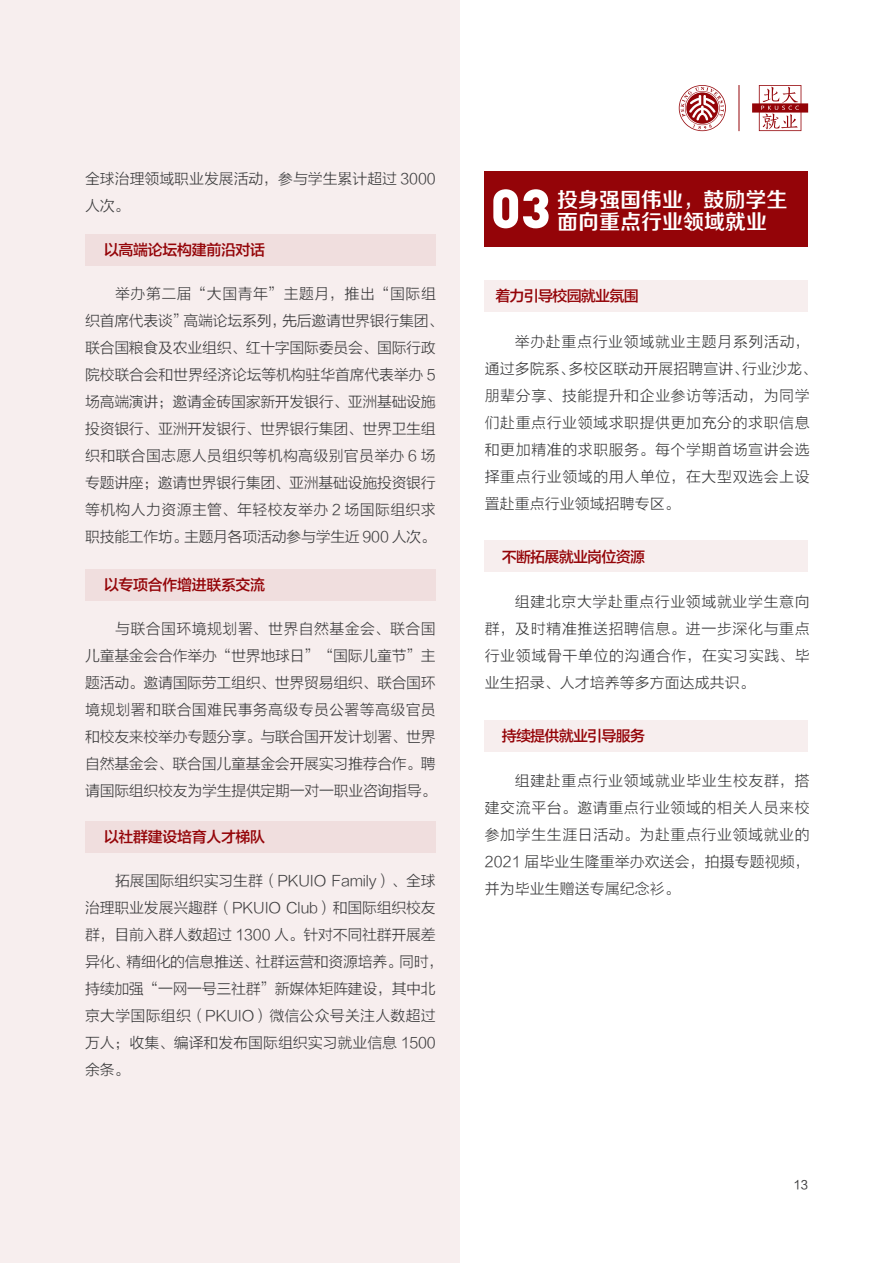
<style>
.page{position:relative;width:893px;height:1263px;background:#fff}
.page>*{position:absolute;margin:0;border:0;box-sizing:border-box;transform-origin:0 0}
.t1{font:900 54px "DIN";color:#fff}
.t2{font:21px "FZZZHONGJW GB1 0";color:#fff}
.t3{font:15px/27px "FZLTXHK";letter-spacing:-.01em;color:#3e3e3f;text-align:justify}
.t4{font:15px/27px "FZLTXHK";letter-spacing:.035em;color:#3e3e3f}
.t5{font:15px "FZLTZHK GBK1 0";letter-spacing:-.025em;color:#940408}
.t6{font:15px "FZLTZHK GBK1 0";letter-spacing:-.05em;color:#940408}
.t7{font:12px "FZLTHJW GB1 0";color:#3e3e3f}
</style>
<div class="page">
<svg style="left:679px;top:85px;width:47px;height:46px"></svg>
<svg style="left:752px;top:85px;width:56px;height:46px"></svg>
<hr style="left:739px;top:85px;width:1px;height:46px;background:#940408">
<div style="left:485px;top:280px;width:323px;height:31px;background:#f7eeee"></div>
<div style="left:485px;top:540px;width:323px;height:32px;background:#f7eeee"></div>
<div style="left:485px;top:720px;width:323px;height:32px;background:#f7eeee"></div>
<div style="left:485px;top:171px;width:323px;height:75px;background:#940408"></div>
<div style="left:0;top:0;width:459px;height:1263px;background:#f7eeee"></div>
<div style="left:85px;top:235px;width:351px;height:31px;background:#f0dede"></div>
<div style="left:85px;top:569px;width:351px;height:31px;background:#f0dede"></div>
<div style="left:85px;top:821px;width:351px;height:32px;background:#f0dede"></div>
<p class="t3" style="left:85px;top:165px;width:352px">全球治理领域职业发展活动，参与学生累计超过 3000人次。</p>
<p class="t5" style="left:104px;top:241px;width:163px">以高端论坛构建前沿对话</p>
<p class="t3" style="left:85px;top:280px;width:360px;text-align:left;text-indent:30px">举办第二届“大国青年”主题月，推出“国际组织首席代表谈”高端论坛系列，先后邀请世界银行集团、联合国粮食及农业组织、红十字国际委员会、国际行政院校联合会和世界经济论坛等机构驻华首席代表举办 5场高端演讲；邀请金砖国家新开发银行、亚洲基础设施投资银行、亚洲开发银行、世界银行集团、世界卫生组织和联合国志愿人员组织等机构高级别官员举办 6 场专题讲座；邀请世界银行集团、亚洲基础设施投资银行等机构人力资源主管、年轻校友举办 2 场国际组织求职技能工作坊。主题月各项活动参与学生近 900 人次。</p>
<p class="t5" style="left:104px;top:576px;width:163px">以专项合作增进联系交流</p>
<p class="t3" style="left:85px;top:615px;width:353px;text-indent:30px">与联合国环境规划署、世界自然基金会、联合国儿童基金会合作举办“世界地球日”“国际儿童节”主题活动。邀请国际劳工组织、世界贸易组织、联合国环境规划署和联合国难民事务高级专员公署等高级官员和校友来校举办专题分享。与联合国开发计划署、世界自然基金会、联合国儿童基金会开展实习推荐合作。聘请国际组织校友为学生提供定期一对一职业咨询指导。</p>
<p class="t5" style="left:104px;top:829px;width:163px">以社群建设培育人才梯队</p>
<p class="t3" style="left:85px;top:868px;width:360px;text-align:left;text-indent:30px">拓展国际组织实习生群（PKUIO Family）、全球治理职业发展兴趣群（PKUIO Club）和国际组织校友群，目前入群人数超过 1300 人。针对不同社群开展差异化、精细化的信息推送、社群运营和资源培养。同时，持续加强“一网一号三社群”新媒体矩阵建设，其中北京大学国际组织（PKUIO）微信公众号关注人数超过万人；收集、编译和发布国际组织实习就业信息 1500余条。</p>
<h1 class="t1" style="left:491px;top:172px;width:62px">03</h1>
<h2 class="t2" style="left:557px;top:188px;width:232px">投身强国伟业，鼓励学生</h2>
<h2 class="t2" style="left:557px;top:210px;width:211px">面向重点行业领域就业</h2>
<p class="t6" style="left:495px;top:288px;width:145px">着力引导校园就业氛围</p>
<p class="t4" style="left:485px;top:328px;width:334px;text-indent:30px">举办赴重点行业领域就业主题月系列活动，通过多院系、多校区联动开展招聘宣讲、行业沙龙、朋辈分享、技能提升和企业参访等活动，为同学们赴重点行业领域求职提供更加充分的求职信息和更加精准的求职服务。每个学期首场宣讲会选择重点行业领域的用人单位，在大型双选会上设置赴重点行业领域招聘专区。</p>
<p class="t6" style="left:502px;top:549px;width:145px">不断拓展就业岗位资源</p>
<p class="t3" style="left:485px;top:588px;width:327px;text-indent:30px">组建北京大学赴重点行业领域就业学生意向群，及时精准推送招聘信息。进一步深化与重点行业领域骨干单位的沟通合作，在实习实践、毕业生招录、人才培养等多方面达成共识。</p>
<p class="t6" style="left:502px;top:728px;width:145px">持续提供就业引导服务</p>
<p class="t3" style="left:485px;top:767px;width:327px;text-indent:30px">组建赴重点行业领域就业毕业生校友群，搭建交流平台。邀请重点行业领域的相关人员来校参加学生生涯日活动。为赴重点行业领域就业的2021 届毕业生隆重举办欢送会，拍摄专题视频，并为毕业生赠送专属纪念衫。</p>
<p class="t7" style="left:794px;top:1178px;width:16px">13</p>
</div>
